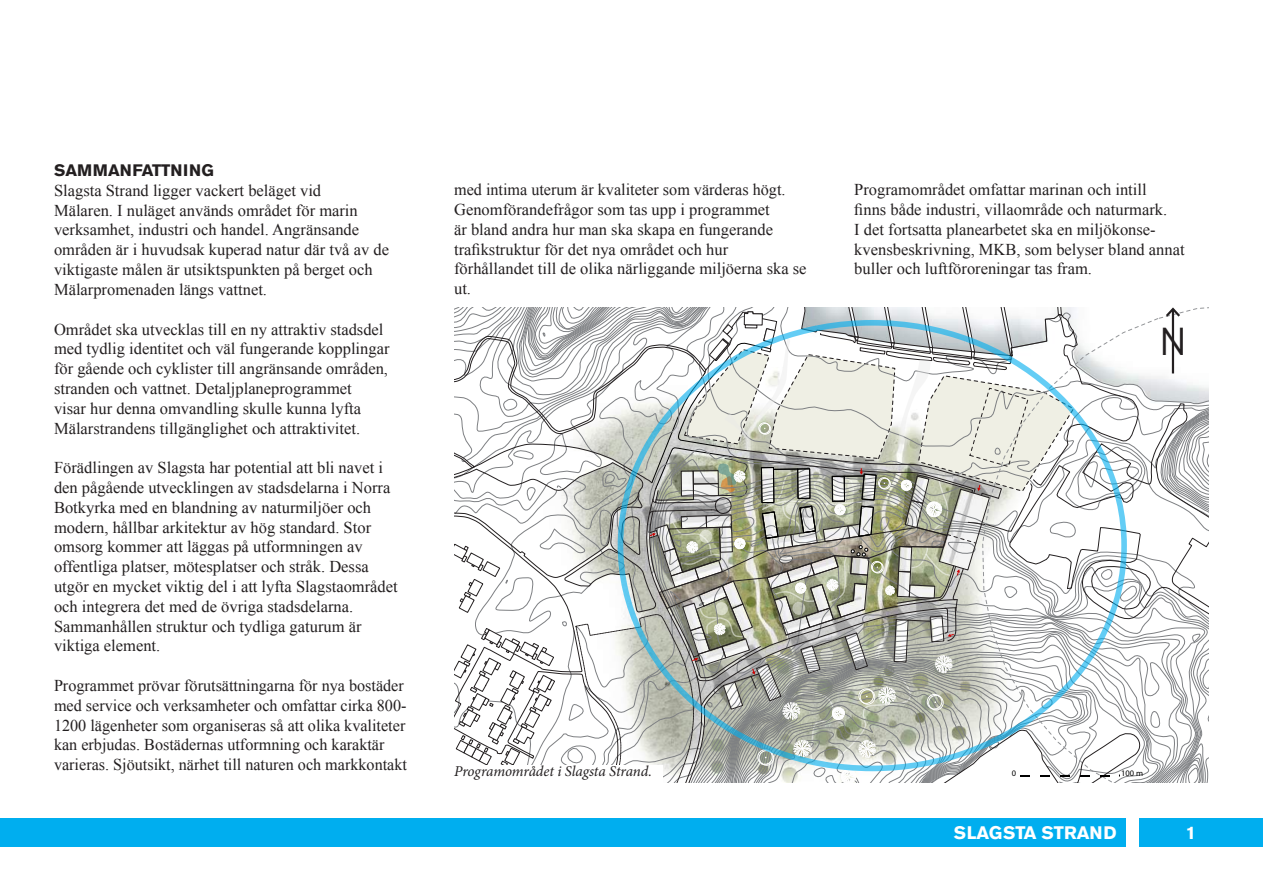
<style>
.page{position:relative;width:1263px;height:893px;background:#fff}
.page>*{position:absolute;margin:0;border:0;box-sizing:border-box;transform-origin:0 0}
.t1{font:39px "Gotham Narrow";color:#231f20}
.t2{font:700 18px "Akzidenz Grotesk BE";color:#fff}
.t3{font:16.5px/19.8px "Times New Roman";color:#231f20}
.t4{font:700 16.5px "Akzidenz Grotesk BE";color:#231f20}
.t5{font:italic 15px "Minion Pro";letter-spacing:-.01em;color:#231f20}
.t6{font:8.4px "Myriad Pro";color:#000}
</style>
<div class="page">
<div style="left:1140px;top:818px;width:123px;height:28px;background:#00aeef"></div>
<div style="left:0;top:818px;width:1125px;height:28px;background:#00aeef"></div>
<svg style="left:454px;top:307px;width:755px;height:476px"></svg>
<p class="t4" style="left:54px;top:161px;width:161px">SAMMANFATTNING</p>
<p class="t3" style="left:54px;top:180px;width:336px">Slagsta Strand ligger vackert beläget vid<br>Mälaren. I nuläget används området för marin verksamhet, industri och handel. Angränsande områden är i huvudsak kuperad natur där två av de viktigaste målen är utsiktspunkten på berget och Mälarpromenaden längs vattnet.</p>
<p class="t3" style="left:54px;top:319px;width:337px">Området ska utvecklas till en ny attraktiv stadsdel med tydlig identitet och väl fungerande kopplingar för gående och cyklister till angränsande områden, stranden och vattnet. Detaljplaneprogrammet<br>visar hur denna omvandling skulle kunna lyfta Mälarstrandens tillgänglighet och attraktivitet.</p>
<p class="t3" style="left:54px;top:457px;width:345px">Förädlingen av Slagsta har potential att bli navet i den pågående utvecklingen av stadsdelarna i Norra Botkyrka med en blandning av naturmiljöer och modern, hållbar arkitektur av hög standard. Stor omsorg kommer att läggas på utformningen av offentliga platser, mötesplatser och stråk. Dessa utgör en mycket viktig del i att lyfta Slagstaområdet och integrera det med de övriga stadsdelarna.<br>Sammanhållen struktur och tydliga gaturum är viktiga element.</p>
<p class="t3" style="left:54px;top:675px;width:355px">Programmet prövar förutsättningarna för nya bostäder med service och verksamheter och omfattar cirka 800- 1200 lägenheter som organiseras så att olika kvaliteter kan erbjudas. Bostädernas utformning och karaktär varieras. Sjöutsikt, närhet till naturen och markkontakt</p>
<p class="t3" style="left:454px;top:179px;width:354px">med intima uterum är kvaliteter som värderas högt.<br>Genomförandefrågor som tas upp i programmet<br>är bland andra hur man ska skapa en fungerande trafikstruktur för det nya området och hur förhållandet till de olika närliggande miljöerna ska se ut.</p>
<p class="t3" style="left:854px;top:179px;width:332px">Programområdet omfattar marinan och intill<br>finns både industri, villaområde och naturmark.<br>I det fortsatta planearbetet ska en miljökonse&shy;kvensbeskrivning, MKB, som belyser bland annat buller och luftföroreningar tas fram.</p>
<p class="t5" style="left:454px;top:761px;width:199px">Programområdet i Slagsta Strand.</p>
<h1 class="t1" style="left:1160px;top:317px;width:28px">N</h1>
<p class="t6" style="left:1012px;top:768px;width:6px">0</p>
<p class="t6" style="left:1121px;top:768px;width:23px">100 m</p>
<p class="t2" style="left:954px;top:822px;width:164px">SLAGSTA STRAND</p>
<p class="t2" style="left:1186px;top:822px;width:12px">1</p>
</div>
